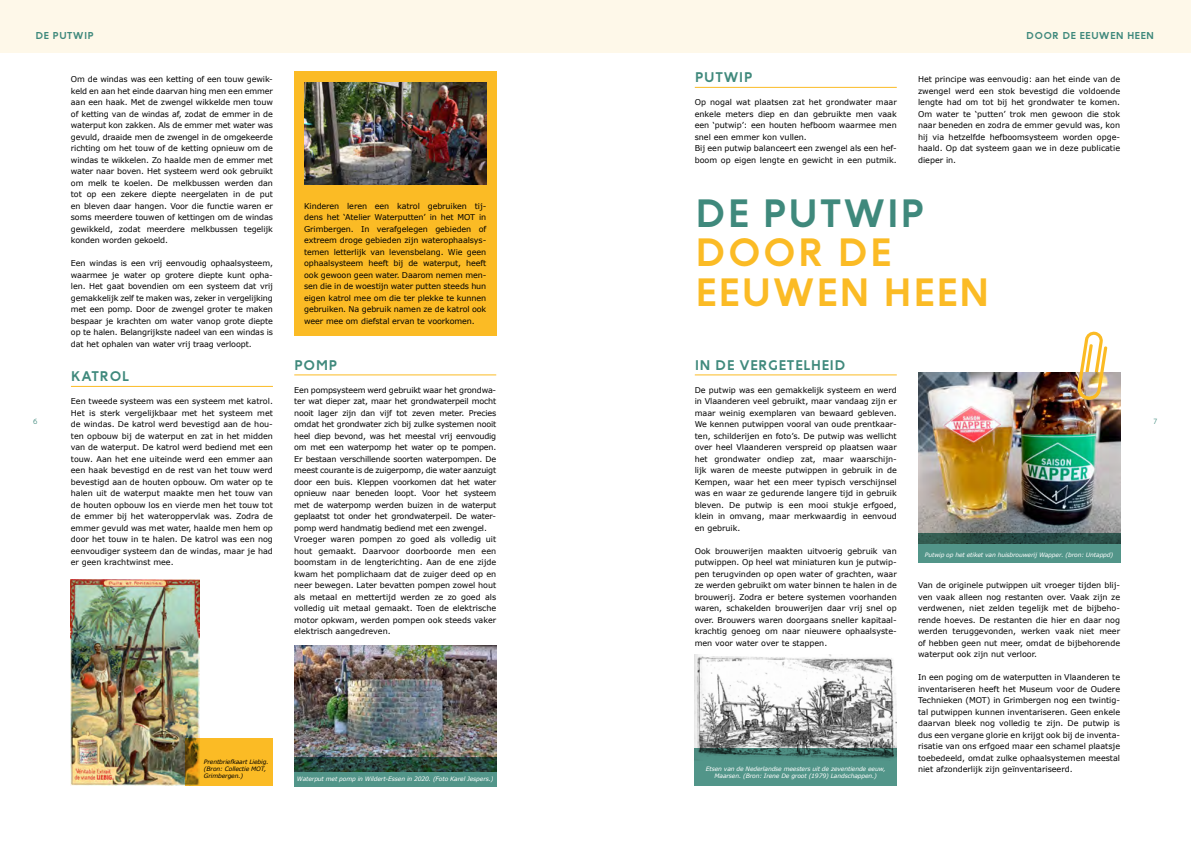
<style>
.page{position:relative;width:1191px;height:842px;background:#fff}
.page>*{position:absolute;margin:0;border:0;box-sizing:border-box;transform-origin:0 0}
.t1{font:700 39.4px/39.4px "Baufra";letter-spacing:.01em;color:#fbbb25}
.t2{font:700 39.4px "Baufra";letter-spacing:.01em;color:#3f897c}
.t3{font:700 14px "Baufra";letter-spacing:.01em;color:#3f897c}
.t4{font:700 10px "Baufra";letter-spacing:.01em;color:#3f897c}
.t5{font:8px/11.5px "Verdana";color:#000;text-align:justify}
.t6{font:8px/11.5px "Verdana";letter-spacing:-.02em;color:#000}
.t7{font:500 8px "Baufra";color:#3f897c}
.t8{font:italic 6px "Verdana";letter-spacing:-.02em;color:#fff}
.t9{font:italic 6px/7px "Verdana";letter-spacing:-.02em;color:#000}
</style>
<div class="page">
<div style="left:0;top:0;width:1191px;height:52px;background:#fef8e9"></div>
<hr style="left:71px;top:386px;width:202px;height:1px;background:#fbbb25">
<hr style="left:294px;top:374px;width:202px;height:1px;background:#fbbb25">
<hr style="left:695px;top:87px;width:201px;height:1px;background:#fbbb25">
<div style="left:294px;top:71px;width:202px;height:264px;background:#fbbb25"></div>
<img style="left:304px;top:82px;width:182px;height:103px">
<hr style="left:695px;top:374px;width:201px;height:1px;background:#fbbb25">
<img style="left:294px;top:646px;width:202px;height:112px">
<img style="left:694px;top:655px;width:202px;height:93px">
<svg style="left:694px;top:748px;width:202px;height:37px;background:#4b897e"></svg>
<img style="left:918px;top:372px;width:202px;height:161px">
<svg style="left:1076px;top:331px;width:31px;height:69px"></svg>
<svg style="left:918px;top:533px;width:202px;height:29px;background:#42796f"></svg>
<svg style="left:294px;top:758px;width:202px;height:29px;background:#3c6e62"></svg>
<img style="left:71px;top:579px;width:128px;height:206px">
<div style="left:186px;top:738px;width:87px;height:47px;background:#fbbb25"></div>
<p class="t4" style="left:35px;top:29px;width:60px">DE PUTWIP</p>
<p class="t4" style="left:1026px;top:29px;width:129px">DOOR DE EEUWEN HEEN</p>
<p class="t5" style="left:71px;top:74px;width:204px">Om de windas was een ketting of een touw gewik&shy;keld en aan het einde daarvan hing men een emmer aan een haak. Met de zwengel wikkelde men touw of ketting van de windas af, zodat de emmer in de waterput kon zakken. Als de emmer met water was gevuld, draaide men de zwengel in de omgekeerde richting om het touw of de ketting opnieuw om de windas te wikkelen. Zo haalde men de emmer met water naar boven. Het systeem werd ook gebruikt om melk te koelen. De melkbussen werden dan tot op een zekere diepte neergelaten in de put en bleven daar hangen. Voor die functie waren er soms meerdere touwen of kettingen om de windas gewikkeld, zodat meerdere melkbussen tegelijk konden worden gekoeld.</p>
<p class="t5" style="left:71px;top:258px;width:204px">Een windas is een vrij eenvoudig ophaalsysteem, waarmee je water op grotere diepte kunt opha&shy;len. Het gaat bovendien om een systeem dat vrij gemakkelijk zelf te maken was, zeker in vergelijking met een pomp. Door de zwengel groter te maken bespaar je krachten om water vanop grote diepte op te halen. Belangrijkste nadeel van een windas is dat het ophalen van water vrij traag verloopt.</p>
<h2 class="t3" style="left:71px;top:366px;width:60px">KATROL</h2>
<p class="t5" style="left:71px;top:396px;width:203px">Een tweede systeem was een systeem met katrol.<br>Het is sterk vergelijkbaar met het systeem met de windas. De katrol werd bevestigd aan de hou&shy;ten opbouw bij de waterput en zat in het midden van de waterput. De katrol werd bediend met een touw. Aan het ene uiteinde werd een emmer aan een haak bevestigd en de rest van het touw werd bevestigd aan de houten opbouw. Om water op te halen uit de waterput maakte men het touw van de houten opbouw los en vierde men het touw tot de emmer bij het wateroppervlak was. Zodra de emmer gevuld was met water, haalde men hem op door het touw in te halen. De katrol was een nog eenvoudiger systeem dan de windas, maar je had er geen krachtwinst mee.</p>
<h2 class="t3" style="left:695px;top:67px;width:60px">PUTWIP</h2>
<p class="t5" style="left:694px;top:97px;width:203px;text-align:left">Op nogal wat plaatsen zat het grondwater maar enkele meters diep en dan gebruikte men vaak een ‘putwip’: een houten hefboom waarmee men snel een emmer kon vullen.<br>Bij een putwip balanceert een zwengel als een hef&shy;boom op eigen lengte en gewicht in een putmik.</p>
<p class="t5" style="left:918px;top:74px;width:203px">Het principe was eenvoudig: aan het einde van de zwengel werd een stok bevestigd die voldoende lengte had om tot bij het grondwater te komen.<br>Om water te ‘putten’ trok men gewoon die stok naar beneden en zodra de emmer gevuld was, kon hij via hetzelfde hefboomsysteem worden opge&shy;haald. Op dat systeem gaan we in deze publicatie dieper in.</p>
<p class="t5" style="left:304px;top:200px;width:184px">Kinderen leren een katrol gebruiken tij&shy;dens het ‘Atelier Waterputten’ in het MOT in Grimbergen. In verafgelegen gebieden of extreem droge gebieden zijn waterophaalsys&shy;temen letterlijk van levensbelang. Wie geen ophaalsysteem heeft bij de waterput, heeft ook gewoon geen water. Daarom nemen men&shy;sen die in de woestijn water putten steeds hun eigen katrol mee om die ter plekke te kunnen gebruiken. Na gebruik namen ze de katrol ook weer mee om diefstal ervan te voorkomen.</p>
<h1 class="t2" style="left:695px;top:185px;width:232px">DE PUTWIP</h1>
<h1 class="t1" style="left:695px;top:231px;width:297px">DOOR DE<br>EEUWEN HEEN</h1>
<h2 class="t3" style="left:294px;top:355px;width:45px">POMP</h2>
<p class="t6" style="left:294px;top:384px;width:204px">Een pompsysteem werd gebruikt waar het grondwa&shy;ter wat dieper zat, maar het grondwaterpeil mocht nooit lager zijn dan vijf tot zeven meter. Precies omdat het grondwater zich bij zulke systemen nooit heel diep bevond, was het meestal vrij eenvoudig om met een waterpomp het water op te pompen.<br>Er bestaan verschillende soorten waterpompen. De meest courante is de zuigerpomp, die water aanzuigt door een buis. Kleppen voorkomen dat het water opnieuw naar beneden loopt. Voor het systeem met de waterpomp werden buizen in de waterput geplaatst tot onder het grondwaterpeil. De water&shy;pomp werd handmatig bediend met een zwengel.<br>Vroeger waren pompen zo goed als volledig uit hout gemaakt. Daarvoor doorboorde men een boomstam in de lengterichting. Aan de ene zijde kwam het pomplichaam dat de zuiger deed op en neer bewegen. Later bevatten pompen zowel hout als metaal en mettertijd werden ze zo goed als volledig uit metaal gemaakt. Toen de elektrische motor opkwam, werden pompen ook steeds vaker elektrisch aangedreven.</p>
<h2 class="t3" style="left:695px;top:355px;width:152px">IN DE VERGETELHEID</h2>
<p class="t5" style="left:694px;top:384px;width:203px">De putwip was een gemakkelijk systeem en werd in Vlaanderen veel gebruikt, maar vandaag zijn er maar weinig exemplaren van bewaard gebleven.<br>We kennen putwippen vooral van oude prentkaar&shy;ten, schilderijen en foto’s. De putwip was wellicht over heel Vlaanderen verspreid op plaatsen waar het grondwater ondiep zat, maar waarschijn&shy;lijk waren de meeste putwippen in gebruik in de Kempen, waar het een meer typisch verschijnsel was en waar ze gedurende langere tijd in gebruik bleven. De putwip is een mooi stukje erfgoed, klein in omvang, maar merkwaardig in eenvoud en gebruik.</p>
<p class="t5" style="left:694px;top:545px;width:203px">Ook brouwerijen maakten uitvoerig gebruik van putwippen. Op heel wat miniaturen kun je putwip&shy;pen terugvinden op open water of grachten, waar ze werden gebruikt om water binnen te halen in de brouwerij. Zodra er betere systemen voorhanden waren, schakelden brouwerijen daar vrij snel op over. Brouwers waren doorgaans sneller kapitaal&shy;krachtig genoeg om naar nieuwere ophaalsyste&shy;men voor water over te stappen.</p>
<p class="t7" style="left:33px;top:416px;width:6px">6</p>
<p class="t7" style="left:1153px;top:416px;width:5px">7</p>
<p class="t8" style="left:925px;top:551px;width:190px">Putwip op het etiket van huisbrouwerij Wapper. (bron: Untappd)</p>
<p class="t5" style="left:918px;top:580px;width:203px">Van de originele putwippen uit vroeger tijden blij&shy;ven vaak alleen nog restanten over. Vaak zijn ze verdwenen, niet zelden tegelijk met de bijbeho&shy;rende hoeves. De restanten die hier en daar nog werden teruggevonden, werken vaak niet meer of hebben geen nut meer, omdat de bijbehorende waterput ook zijn nut verloor.</p>
<p class="t5" style="left:918px;top:672px;width:203px">In een poging om de waterputten in Vlaanderen te inventariseren heeft het Museum voor de Oudere Technieken (MOT) in Grimbergen nog een twintig&shy;tal putwippen kunnen inventariseren. Geen enkele daarvan bleek nog volledig te zijn. De putwip is dus een vergane glorie en krijgt ook bij de inventa&shy;risatie van ons erfgoed maar een schamel plaatsje toebedeeld, omdat zulke ophaalsystemen meestal</p>
<p class="t9" style="left:204px;top:759px;width:66px">Prentbriefkaart Liebig. (Bron: Collectie MOT,<br>Grimbergen.)</p>
<p class="t8" style="left:706px;top:765px;width:181px">Etsen van de Nederlandse meesters uit de zeventiende eeuw,</p>
<p class="t5" style="left:918px;top:764px;width:156px">niet afzonderlijk zijn geïnventariseerd.</p>
<p class="t8" style="left:714px;top:772px;width:164px">Maarsen. (Bron: Irene De groot (1979) Landschappen.)</p>
<p class="t8" style="left:297px;top:775px;width:198px">Waterput met pomp in Wildert-Essen in 2020. (Foto Karel Jespers.)</p>
</div>
